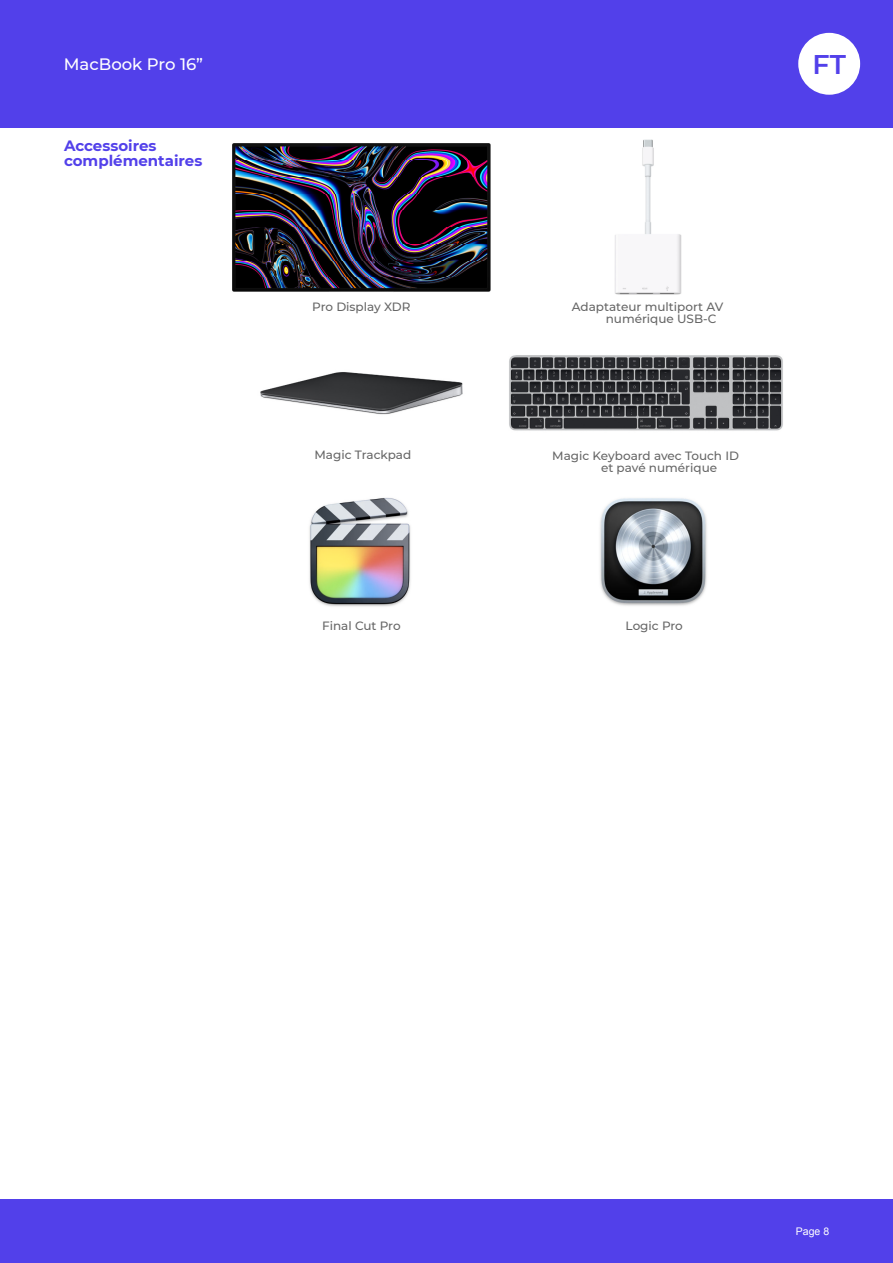
<style>
.page{position:relative;width:893px;height:1263px;background:#fff}
.page>*{position:absolute;margin:0;border:0;box-sizing:border-box;transform-origin:0 0}
.t1{font:600 27px "Montserrat";color:#5240ea}
.t2{font:500 16.5px "Montserrat";color:#fff}
.t3{font:700 15px/15px "Montserrat";color:#5240ea}
.t4{font:500 12px/12px "Montserrat";color:#666}
.t5{font:10.5px "Arial";color:#fff}
</style>
<div class="page">
<img style="left:509px;top:355px;width:274px;height:76px">
<img style="left:260px;top:372px;width:203px;height:43px">
<img style="left:615px;top:139px;width:67px;height:156px">
<div style="left:0;top:0;width:893px;height:128px;background:#5240ea"></div>
<div style="left:0;top:1199px;width:893px;height:64px;background:#5240ea"></div>
<div style="left:798px;top:33px;width:62px;height:62px;background:#fff;border-radius:50%"></div>
<img style="left:600px;top:498px;width:107px;height:108px">
<img style="left:309px;top:497px;width:102px;height:110px">
<img style="left:232px;top:143px;width:259px;height:149px">
<h2 class="t2" style="left:64px;top:54px;width:141px">MacBook Pro 16”</h2>
<h1 class="t1" style="left:812px;top:48px;width:35px">FT</h1>
<p class="t3" style="left:64px;top:138px;width:140px">Accessoires complémentaires</p>
<p class="t4" style="left:312px;top:301px;width:100px">Pro Display XDR</p>
<p class="t4" style="left:314px;top:449px;width:98px">Magic Trackpad</p>
<p class="t4" style="left:606px;top:301px;width:119px;text-indent:-34px">Adaptateur multiport AV numérique USB‐C</p>
<p class="t4" style="left:601px;top:449px;width:139px;text-indent:-49px">Magic Keyboard avec Touch ID et pavé numérique</p>
<p class="t4" style="left:322px;top:619px;width:80px">Final Cut Pro</p>
<p class="t4" style="left:626px;top:619px;width:59px">Logic Pro</p>
<p class="t5" style="left:796px;top:1227px;width:35px">Page 8</p>
</div>
